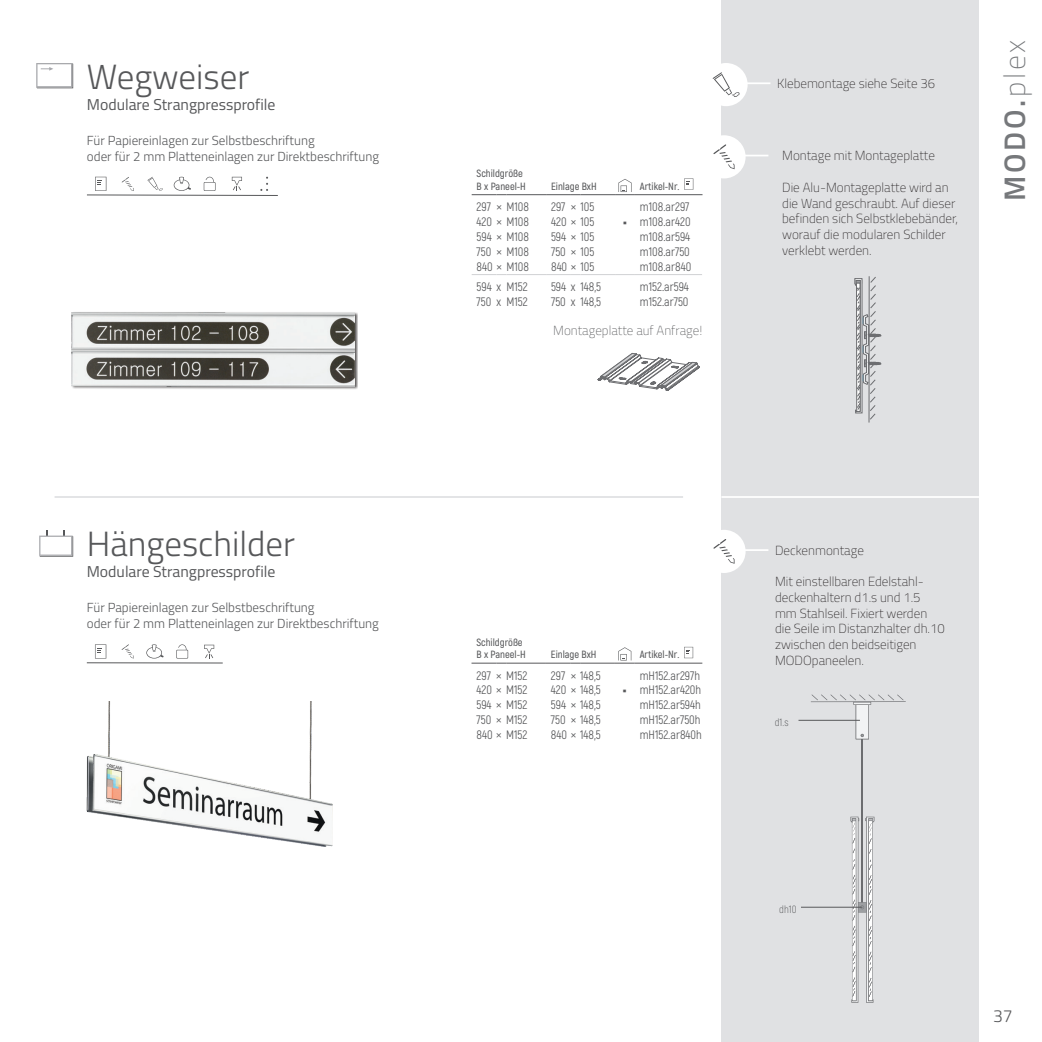
<style>
.page{position:relative;width:1042px;height:1042px;background:#fff}
.page>*{position:absolute;margin:0;border:0;box-sizing:border-box;transform-origin:0 0}
.Produkt_Titel{font:300 35px "Titillium";color:#57585a}
.t1{font:600 29.75px "Titillium";color:#76787b}
.t2{font:300 17.5px "Titillium";color:#57585a}
.Produkt_Subline{font:15.75px "Titillium";color:#57585a}
.Balkentext_Montagear{font:100 13.12px/15.8px "Titillium";color:#231f20}
.Produkt_Text_unter_P{font:300 13.12px "Titillium";color:#57585a}
.Produkt_Fliesstext_u{font:100 13.12px "Titillium";color:#57585a}
.Tabelle_Inhalt{font:12.25px "Akrobat";color:#57585a}
.Tabelle_Titelleiste{font:600 10.5px/12.6px "Akrobat";color:#57585a}
.Zusatzinformationen{font:300 10.5px "Akrobat";letter-spacing:.01em;color:#57585a}
.s1{font-weight:100}
</style>
<div class="page">
<div style="left:721px;top:0;width:258px;height:1042px;background:#e0e1e3"></div>
<svg style="left:36px;top:63px;width:37px;height:25px"></svg>
<div style="left:72px;top:312px;width:285px;height:78px;background:#231f20;opacity:.75"></div>
<img style="left:72px;top:313px;width:283px;height:73px">
<svg style="left:39px;top:530px;width:34px;height:27px"></svg>
<img style="left:86px;top:701px;width:247px;height:145px">
<svg style="left:854px;top:276px;width:27px;height:147px"></svg>
<hr style="left:861px;top:739px;width:2px;height:171px;background:#6c6d70">
<svg style="left:811px;top:694px;width:95px;height:45px"></svg>
<svg style="left:850px;top:816px;width:24px;height:187px"></svg>
<svg style="left:87px;top:177px;width:191px;height:19px"></svg>
<svg style="left:597px;top:353px;width:103px;height:38px"></svg>
<hr style="left:746px;top:82px;width:24px;height:2px;background:#fff">
<div style="left:704px;top:63px;width:43px;height:43px;background:#fff;border-radius:50%"></div>
<svg style="left:712px;top:72px;width:27px;height:25px"></svg>
<hr style="left:744px;top:549px;width:24px;height:2px;background:#fff">
<div style="left:702px;top:530px;width:43px;height:43px;background:#fff;border-radius:50%"></div>
<svg style="left:713px;top:539px;width:21px;height:25px"></svg>
<svg style="left:472px;top:194px;width:34px;height:1px"></svg>
<hr style="left:506px;top:194px;width:40px;height:1px;background:#57585a">
<svg style="left:546px;top:194px;width:34px;height:1px"></svg>
<hr style="left:580px;top:194px;width:35px;height:1px;background:#57585a">
<hr style="left:635px;top:194px;width:67px;height:1px;background:#57585a">
<svg style="left:472px;top:274px;width:34px;height:1px"></svg>
<hr style="left:506px;top:274px;width:40px;height:1px;background:#d1d2d4">
<svg style="left:546px;top:274px;width:34px;height:1px"></svg>
<hr style="left:580px;top:274px;width:35px;height:1px;background:#d1d2d4">
<svg style="left:615px;top:274px;width:20px;height:1px"></svg>
<hr style="left:635px;top:274px;width:67px;height:1px;background:#d1d2d4">
<svg style="left:614px;top:179px;width:21px;height:16px"></svg>
<svg style="left:684px;top:178px;width:9px;height:12px"></svg>
<svg style="left:471px;top:663px;width:35px;height:1px"></svg>
<hr style="left:506px;top:663px;width:40px;height:1px;background:#57585a">
<svg style="left:545px;top:662px;width:35px;height:2px"></svg>
<hr style="left:580px;top:663px;width:35px;height:1px;background:#57585a">
<hr style="left:635px;top:663px;width:67px;height:1px;background:#57585a">
<svg style="left:614px;top:647px;width:21px;height:17px"></svg>
<svg style="left:684px;top:647px;width:9px;height:11px"></svg>
<svg style="left:204px;top:645px;width:10px;height:14px"></svg>
<svg style="left:95px;top:644px;width:11px;height:14px"></svg>
<svg style="left:176px;top:644px;width:12px;height:14px"></svg>
<svg style="left:122px;top:644px;width:12px;height:14px"></svg>
<svg style="left:146px;top:644px;width:18px;height:14px"></svg>
<hr style="left:87px;top:662px;width:136px;height:1px;background:#57585a">
<svg style="left:745px;top:155px;width:23px;height:1px"></svg>
<div style="left:702px;top:135px;width:43px;height:43px;background:#fff;border-radius:50%"></div>
<svg style="left:713px;top:144px;width:21px;height:25px"></svg>
<hr style="left:798px;top:720px;width:62px;height:1px;background:#57585a">
<hr style="left:801px;top:907px;width:61px;height:1px;background:#57585a">
<hr style="left:55px;top:496px;width:628px;height:2px;background:#e0e1e3">
<hr style="left:721px;top:496px;width:258px;height:2px;background:#fff">
<p class="Produkt_Titel" style="left:87px;top:52px;width:164px">Wegweiser</p>
<p class="Produkt_Subline" style="left:87px;top:93px;width:190px">Modulare Strangpressprofile</p>
<p class="Produkt_Text_unter_P" style="left:87px;top:131px;width:229px">Für Papiereinlagen zur Selbstbeschriftung</p>
<p class="Produkt_Text_unter_P" style="left:87px;top:147px;width:294px">oder für 2 mm Platteneinlagen zur Direktbeschriftung</p>
<p class="Produkt_Titel" style="left:87px;top:518px;width:210px">Hängeschilder</p>
<p class="Produkt_Subline" style="left:87px;top:560px;width:190px">Modulare Strangpressprofile</p>
<p class="Produkt_Text_unter_P" style="left:87px;top:598px;width:229px">Für Papiereinlagen zur Selbstbeschriftung</p>
<p class="Produkt_Text_unter_P" style="left:87px;top:614px;width:294px">oder für 2 mm Platteneinlagen zur Direktbeschriftung</p>
<p class="Tabelle_Titelleiste" style="left:477px;top:167px;width:51px">Schildgröße<br>B x Paneel-H</p>
<p class="Tabelle_Titelleiste" style="left:551px;top:180px;width:47px">Einlage BxH</p>
<p class="Tabelle_Titelleiste" style="left:640px;top:180px;width:41px">Artikel-Nr.</p>
<p class="Tabelle_Inhalt" style="left:477px;top:200px;width:54px">297 × M108</p>
<p class="Tabelle_Inhalt" style="left:551px;top:200px;width:45px">297 × 105</p>
<p class="Tabelle_Inhalt" style="left:640px;top:200px;width:51px">m108.ar297</p>
<p class="Tabelle_Inhalt" style="left:477px;top:214px;width:54px">420 × M108</p>
<p class="Tabelle_Inhalt" style="left:551px;top:214px;width:45px">420 × 105</p>
<p class="Tabelle_Inhalt" style="left:640px;top:214px;width:52px">m108.ar420</p>
<p class="Tabelle_Inhalt" style="left:477px;top:229px;width:54px">594 × M108</p>
<p class="Tabelle_Inhalt" style="left:551px;top:229px;width:45px">594 × 105</p>
<p class="Tabelle_Inhalt" style="left:640px;top:229px;width:52px">m108.ar594</p>
<p class="Tabelle_Inhalt" style="left:477px;top:244px;width:54px">750 × M108</p>
<p class="Tabelle_Inhalt" style="left:551px;top:244px;width:45px">750 × 105</p>
<p class="Tabelle_Inhalt" style="left:640px;top:244px;width:51px">m108.ar750</p>
<p class="Tabelle_Inhalt" style="left:477px;top:259px;width:54px">840 × M108</p>
<p class="Tabelle_Inhalt" style="left:551px;top:259px;width:45px">840 × 105</p>
<p class="Tabelle_Inhalt" style="left:640px;top:259px;width:53px">m108.ar840</p>
<p class="Tabelle_Inhalt" style="left:477px;top:279px;width:52px">594 x M152</p>
<p class="Tabelle_Inhalt" style="left:551px;top:279px;width:51px">594 x 148,5</p>
<p class="Tabelle_Inhalt" style="left:640px;top:279px;width:51px">m152.ar594</p>
<p class="Tabelle_Inhalt" style="left:477px;top:294px;width:52px">750 x M152</p>
<p class="Tabelle_Inhalt" style="left:551px;top:294px;width:51px">750 x 148,5</p>
<p class="Tabelle_Inhalt" style="left:640px;top:294px;width:50px">m152.ar750</p>
<p class="Produkt_Fliesstext_u" style="left:553px;top:321px;width:151px">Montageplatte auf Anfrage!</p>
<p class="Balkentext_Montagear" style="left:777px;top:75px;width:160px">Klebemontage siehe Seite 36</p>
<p class="Balkentext_Montagear" style="left:782px;top:147px;width:154px">Montage mit Montageplatte</p>
<p class="Balkentext_Montagear" style="left:782px;top:179px;width:177px">Die Alu-Montageplatte wird an die Wand geschraubt. Auf dieser befinden sich Selbstklebebänder, worauf die modularen Schilder verklebt werden.</p>
<p class="t1" style="left:992px;top:201px;width:162px;rotate:-90deg">MODO.<span class="s1">plex</span></p>
<p class="Tabelle_Titelleiste" style="left:476px;top:635px;width:51px">Schildgröße<br>B x Paneel-H</p>
<p class="Tabelle_Titelleiste" style="left:551px;top:648px;width:47px">Einlage BxH</p>
<p class="Tabelle_Titelleiste" style="left:640px;top:648px;width:41px">Artikel-Nr.</p>
<p class="Tabelle_Inhalt" style="left:476px;top:668px;width:52px">297 × M152</p>
<p class="Tabelle_Inhalt" style="left:551px;top:668px;width:51px">297 × 148,5</p>
<p class="Tabelle_Inhalt" style="left:640px;top:668px;width:62px">mH152.ar297h</p>
<p class="Tabelle_Inhalt" style="left:476px;top:683px;width:52px">420 × M152</p>
<p class="Tabelle_Inhalt" style="left:551px;top:683px;width:51px">420 × 148,5</p>
<p class="Tabelle_Inhalt" style="left:640px;top:683px;width:63px">mH152.ar420h</p>
<p class="Tabelle_Inhalt" style="left:476px;top:698px;width:52px">594 × M152</p>
<p class="Tabelle_Inhalt" style="left:551px;top:698px;width:51px">594 × 148,5</p>
<p class="Tabelle_Inhalt" style="left:640px;top:698px;width:63px">mH152.ar594h</p>
<p class="Tabelle_Inhalt" style="left:476px;top:712px;width:52px">750 × M152</p>
<p class="Tabelle_Inhalt" style="left:551px;top:712px;width:51px">750 × 148,5</p>
<p class="Tabelle_Inhalt" style="left:640px;top:712px;width:62px">mH152.ar750h</p>
<p class="Tabelle_Inhalt" style="left:476px;top:727px;width:52px">840 × M152</p>
<p class="Tabelle_Inhalt" style="left:551px;top:727px;width:51px">840 × 148,5</p>
<p class="Tabelle_Inhalt" style="left:640px;top:727px;width:64px">mH152.ar840h</p>
<p class="Balkentext_Montagear" style="left:775px;top:541px;width:90px">Deckenmontage</p>
<p class="Balkentext_Montagear" style="left:775px;top:573px;width:171px">Mit einstellbaren Edelstahl&shy;deckenhaltern d1.s und 1.5 mm Stahlseil. Fixiert werden die Seile im Distanzhalter dh.10 zwischen den beidseitigen<br>MODOpaneelen.</p>
<p class="Zusatzinformationen" style="left:774px;top:716px;width:15px">d1.s</p>
<p class="Zusatzinformationen" style="left:779px;top:902px;width:19px">dh10</p>
<h3 class="t2" style="left:993px;top:1003px;width:21px">37</h3>
</div>
